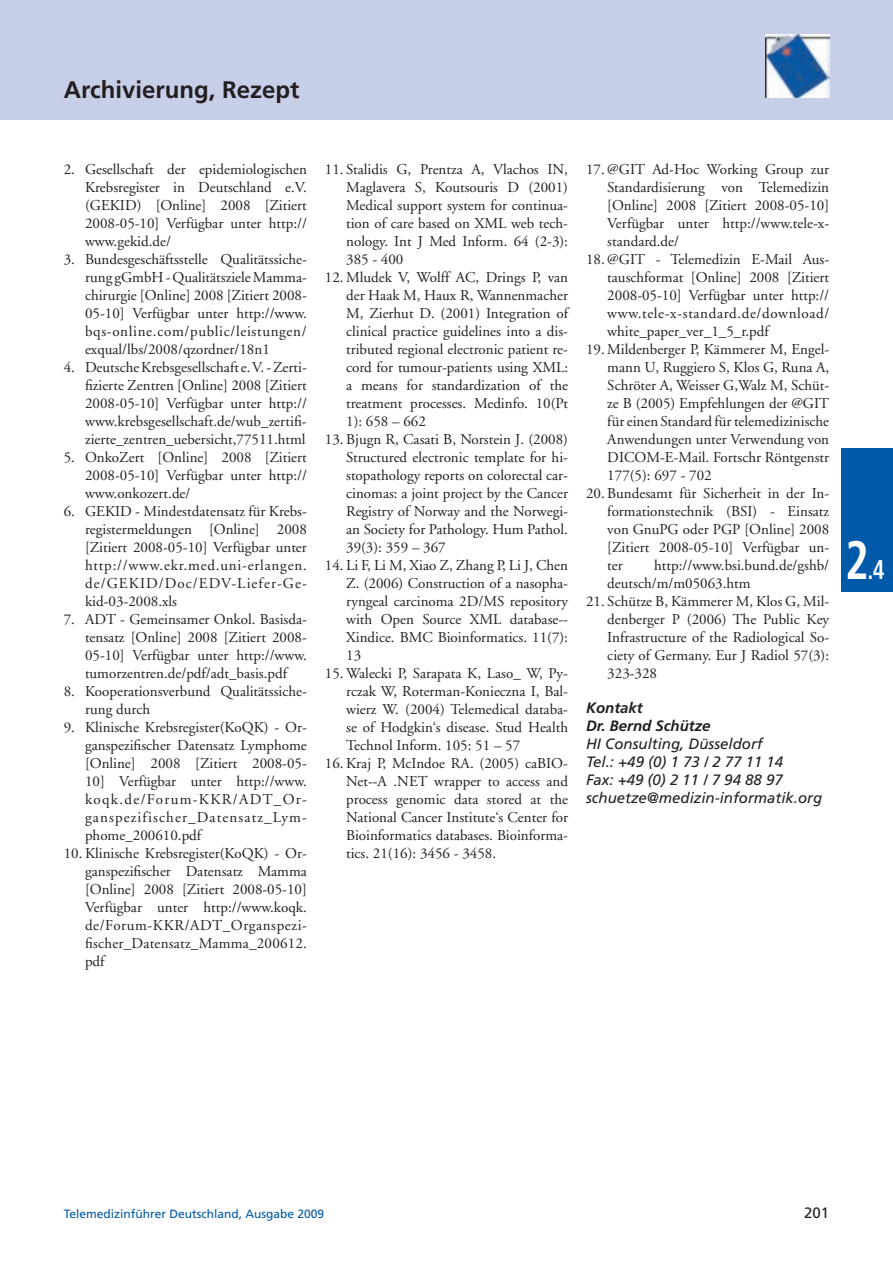
<style>
.page{position:relative;width:893px;height:1263px;background:#fff}
.page>*{position:absolute;margin:0;border:0;box-sizing:border-box;transform-origin:0 0}
.t1{font:700 condensed 27px "Frutiger";color:#fff;scale:.85 1}
.t2{font:700 24px "Frutiger";color:#231f20}
.t3{font:15px/18px "Adobe Garamond";color:#231f20;text-align:justify}
.t4{font:italic 15px/18px "Frutiger";color:#231f20}
.t5{font:italic 700 15px/18px "Frutiger";color:#231f20}
.t6{font:15px "Frutiger";color:#231f20}
.t7{font:12px "Frutiger";color:#0159a9}
.s1{font-size:54px}
</style>
<div class="page">
<div style="left:0;top:0;width:893px;height:119px;background:#c7cee8"></div>
<img style="left:765px;top:34px;width:64px;height:64px">
<div style="left:842px;top:448px;width:51px;height:143px;background:#0159a9"></div>
<h2 class="t2" style="left:64px;top:76px;width:237px">Archivierung, Rezept</h2>
<p class="t3" style="left:85px;top:160px;width:223px;text-indent:-21px">2. Gesellschaft der epidemiologischen Krebsregister in Deutschland e.V. (GEKID) [Online] 2008 [Zitiert 2008-05-10] Verfügbar unter http:// www.gekid.de/</p>
<p class="t3" style="left:85px;top:250px;width:223px;text-indent:-21px">3. Bundesgeschäftsstelle Qualitätssiche&shy;rung gGmbH - Qualitätsziele Mamma&shy;chirurgie [Online] 2008 [Zitiert 2008- 05-10] Verfügbar unter http://www. bqs-online.com/public/leistungen/ exqual/lbs/2008/qzordner/18n1</p>
<p class="t3" style="left:85px;top:358px;width:223px;text-indent:-21px">4. Deutsche Krebsgesellschaft e. V. - Zerti&shy;fizierte Zentren [Online] 2008 [Zitiert 2008-05-10] Verfügbar unter http:// www.krebsgesellschaft.de/wub_zertifi&shy;zierte_zentren_uebersicht,77511.html</p>
<p class="t3" style="left:85px;top:448px;width:223px;text-indent:-21px">5. OnkoZert [Online] 2008 [Zitiert 2008-05-10] Verfügbar unter http:// www.onkozert.de/</p>
<p class="t3" style="left:85px;top:502px;width:223px;text-indent:-21px">6. GEKID - Mindestdatensatz für Krebs&shy;registermeldungen [Online] 2008 [Zitiert 2008-05-10] Verfügbar unter http://www.ekr.med.uni-erlangen. de/GEKID/Doc/EDV-Liefer-Ge&shy;kid-03-2008.xls</p>
<p class="t3" style="left:85px;top:610px;width:223px;text-indent:-21px">7. ADT - Gemeinsamer Onkol. Basisda&shy;tensatz [Online] 2008 [Zitiert 2008- 05-10] Verfügbar unter http://www. tumorzentren.de/pdf/adt_basis.pdf</p>
<p class="t3" style="left:85px;top:682px;width:223px;text-indent:-21px">8. Kooperationsverbund Qualitätssiche&shy;rung durch</p>
<p class="t3" style="left:85px;top:718px;width:223px;text-indent:-21px">9. Klinische Krebsregister(KoQK) - Or&shy;ganspezifischer Datensatz Lymphome [Online] 2008 [Zitiert 2008-05- 10] Verfügbar unter http://www. koqk.de/Forum-KKR/ADT_Or&shy;ganspezifischer_Datensatz_Lym&shy;phome_200610.pdf</p>
<p class="t3" style="left:85px;top:844px;width:224px;text-indent:-21px">10. Klinische Krebsregister(KoQK) - Or&shy;ganspezifischer Datensatz Mamma [Online] 2008 [Zitiert 2008-05-10] Verfügbar unter http://www.koqk. de/Forum-KKR/ADT_Organspezi&shy;fischer_Datensatz_Mamma_200612. pdf</p>
<p class="t3" style="left:346px;top:160px;width:223px;text-indent:-21px">11. Stalidis G, Prentza A, Vlachos IN, Maglavera S, Koutsouris D (2001)<br>Medical support system for continua&shy;tion of care based on XML web tech&shy;nology. Int J Med Inform. 64 (2-3):<br>385 - 400</p>
<p class="t3" style="left:346px;top:268px;width:223px;text-indent:-21px">12. Mludek V, Wolff AC, Drings P, van der Haak M, Haux R, Wannenmacher M, Zierhut D. (2001) Integration of clinical practice guidelines into a dis&shy;tributed regional electronic patient re&shy;cord for tumour-patients using XML: a means for standardization of the treatment processes. Medinfo. 10(Pt 1): 658 – 662</p>
<p class="t3" style="left:346px;top:430px;width:223px;text-indent:-21px">13. Bjugn R, Casati B, Norstein J. (2008)<br>Structured electronic template for hi&shy;stopathology reports on colorectal car&shy;cinomas: a joint project by the Cancer Registry of Norway and the Norwegi&shy;an Society for Pathology. Hum Pathol.<br>39(3): 359 – 367</p>
<p class="t3" style="left:346px;top:556px;width:223px;text-indent:-21px">14. Li F, Li M, Xiao Z, Zhang P, Li J, Chen Z. (2006) Construction of a nasopha&shy;ryngeal carcinoma 2D/MS repository with Open Source XML database-- Xindice. BMC Bioinformatics. 11(7):<br>13</p>
<p class="t3" style="left:346px;top:664px;width:223px;text-indent:-21px">15. Walecki P, Sarapata K, Laso_ W, Py&shy;rczak W, Roterman-Konieczna I, Bal&shy;wierz W. (2004) Telemedical databa&shy;se of Hodgkin‘s disease. Stud Health Technol Inform. 105: 51 – 57</p>
<p class="t3" style="left:346px;top:754px;width:223px;text-indent:-21px">16. Kraj P, McIndoe RA. (2005) caBIO-Net--A .NET wrapper to access and process genomic data stored at the National Cancer Institute‘s Center for Bioinformatics databases. Bioinforma&shy;tics. 21(16): 3456 - 3458.</p>
<p class="t3" style="left:607px;top:160px;width:223px;text-indent:-21px">17. @GIT Ad-Hoc Working Group zur Standardisierung von Telemedizin [Online] 2008 [Zitiert 2008-05-10] Verfügbar unter http://www.tele-x&shy;standard.de/</p>
<p class="t3" style="left:607px;top:250px;width:223px;text-indent:-21px">18. @GIT - Telemedizin E-Mail Aus&shy;tauschformat [Online] 2008 [Zitiert 2008-05-10] Verfügbar unter http:// www.tele-x-standard.de/download/ white_paper_ver_1_5_r.pdf</p>
<p class="t3" style="left:607px;top:340px;width:223px;text-indent:-21px">19. Mildenberger P, Kämmerer M, Engel&shy;mann U, Ruggiero S, Klos G, Runa A, Schröter A, Weisser G,Walz M, Schüt&shy;ze B (2005) Empfehlungen der @GIT für einen Standard für telemedizinische Anwendungen unter Verwendung von DICOM-E-Mail. Fortschr Röntgenstr 177(5): 697 - 702</p>
<p class="t3" style="left:607px;top:484px;width:223px;text-indent:-21px">20. Bundesamt für Sicherheit in der In&shy;formationstechnik (BSI) - Einsatz von GnuPG oder PGP [Online] 2008 [Zitiert 2008-05-10] Verfügbar un&shy;ter</p>
<p class="t3" style="left:607px;top:556px;width:223px;text-indent:47px">http://www.bsi.bund.de/gshb/ deutsch/m/m05063.htm</p>
<p class="t3" style="left:607px;top:592px;width:223px;text-indent:-21px">21. Schütze B, Kämmerer M, Klos G, Mil&shy;denberger P (2006) The Public Key Infrastructure of the Radiological So&shy;ciety of Germany. Eur J Radiol 57(3):<br>323-328</p>
<p class="t5" style="left:586px;top:698px;width:126px">Kontakt<br>Dr. Bernd Schütze</p>
<p class="t4" style="left:586px;top:734px;width:238px">HI Consulting, Düsseldorf<br>Tel.: +49 (0) 1 73 / 2 77 11 14<br>Fax: +49 (0) 2 11 / 7 94 88 97 schuetze@medizin-informatik.org</p>
<h1 class="t1" style="left:845px;top:553px;width:48px"><span class="s1">2</span>.4</h1>
<p class="t7" style="left:64px;top:1206px;width:262px">Telemedizinführer Deutschland, Ausgabe 2009</p>
<p class="t6" style="left:804px;top:1204px;width:27px">201</p>
</div>
